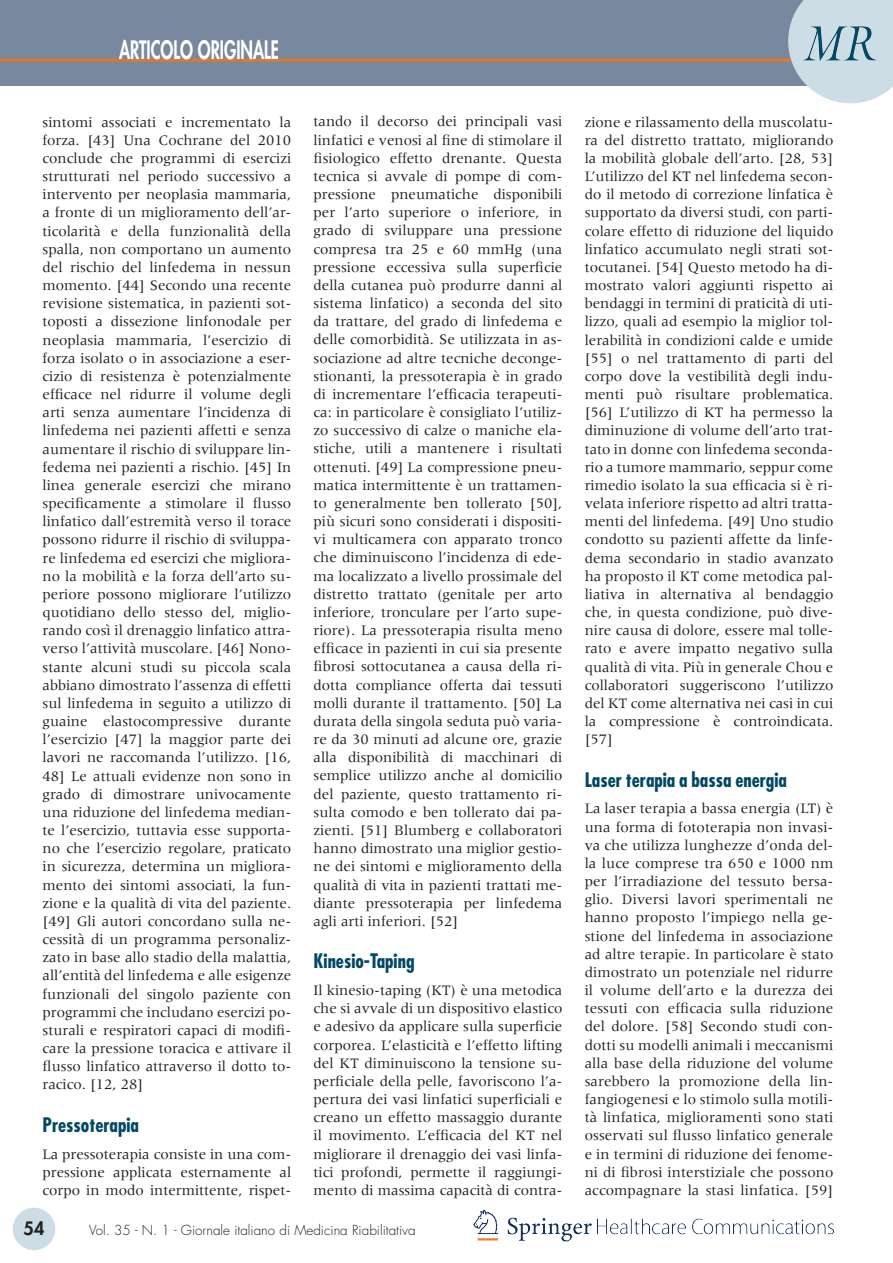
<style>
.page{position:relative;width:893px;height:1263px;background:#fff}
.page>*{position:absolute;margin:0;border:0;box-sizing:border-box;transform-origin:0 0}
.t1{font:800 24.75px "Futura";color:#fff;scale:.67 1}
.t2{font:700 condensed 19.5px "Futura";color:#024865}
.t3{font:800 18px "Futura";color:#231f20}
.t4{font:15px/18.1px "Meridien";color:#231f20;text-align:justify}
.t5{font:300 13.5px "Futura";color:#231f20}
</style>
<div class="page">
<div style="left:0;top:0;width:893px;height:85px;background:#78889e"></div>
<hr style="left:0;top:59px;width:804px;height:3px;background:#e27725">
<svg style="left:788px;top:0;width:105px;height:103px;background:#c1d2dc"></svg>
<img style="left:473px;top:1210px;width:361px;height:32px">
<div style="left:13px;top:1208px;width:42px;height:42px;background:#cddde6;border-radius:50%"></div>
<h1 class="t1" style="left:119px;top:33px;width:240px">ARTICOLO ORIGINALE</h1>
<p class="t4" style="left:43px;top:113px;width:250px">sintomi associati e incrementato la forza. [43] Una Cochrane del 2010 conclude che programmi di esercizi strutturati nel periodo successivo a intervento per neoplasia mammaria, a fronte di un miglioramento dell’ar&shy;ticolarità e della funzionalità della spalla, non comportano un aumento del rischio del linfedema in nessun momento. [44] Secondo una recente revisione sistematica, in pazienti sot&shy;toposti a dissezione linfonodale per neoplasia mammaria, l’esercizio di forza isolato o in associazione a eser&shy;cizio di resistenza è potenzialmente efficace nel ridurre il volume degli arti senza aumentare l’incidenza di linfedema nei pazienti affetti e senza aumentare il rischio di sviluppare lin&shy;fedema nei pazienti a rischio. [45] In linea generale esercizi che mirano specificamente a stimolare il flusso linfatico dall’estremità verso il torace possono ridurre il rischio di sviluppa&shy;re linfedema ed esercizi che migliora&shy;no la mobilità e la forza dell’arto su&shy;periore possono migliorare l’utilizzo quotidiano dello stesso del, miglio&shy;rando così il drenaggio linfatico attra&shy;verso l’attività muscolare. [46] Nono&shy;stante alcuni studi su piccola scala abbiano dimostrato l’assenza di effetti sul linfedema in seguito a utilizzo di guaine elastocompressive durante l’esercizio [47] la maggior parte dei lavori ne raccomanda l’utilizzo. [16, 48] Le attuali evidenze non sono in grado di dimostrare univocamente una riduzione del linfedema median&shy;te l’esercizio, tuttavia esse supporta&shy;no che l’esercizio regolare, praticato in sicurezza, determina un migliora&shy;mento dei sintomi associati, la fun&shy;zione e la qualità di vita del paziente. [49] Gli autori concordano sulla ne&shy;cessità di un programma personaliz&shy;zato in base allo stadio della malattia, all’entità del linfedema e alle esigenze funzionali del singolo paziente con programmi che includano esercizi po&shy;sturali e respiratori capaci di modifi&shy;care la pressione toracica e attivare il flusso linfatico attraverso il dotto to&shy;racico. [12, 28]</p>
<h2 class="t2" style="left:43px;top:1112px;width:98px">Pressoterapia</h2>
<p class="t4" style="left:43px;top:1145px;width:250px">La pressoterapia consiste in una com&shy;pressione applicata esternamente al corpo in modo intermittente, rispet-</p>
<p class="t4" style="left:314px;top:113px;width:250px">tando il decorso dei principali vasi linfatici e venosi al fine di stimolare il fisiologico effetto drenante. Questa tecnica si avvale di pompe di com&shy;pressione pneumatiche disponibili per l’arto superiore o inferiore, in grado di sviluppare una pressione compresa tra 25 e 60 mmHg (una pressione eccessiva sulla superficie della cutanea può produrre danni al sistema linfatico) a seconda del sito da trattare, del grado di linfedema e delle comorbidità. Se utilizzata in as&shy;sociazione ad altre tecniche deconge&shy;stionanti, la pressoterapia è in grado di incrementare l’efficacia terapeuti&shy;ca: in particolare è consigliato l’utiliz&shy;zo successivo di calze o maniche ela&shy;stiche, utili a mantenere i risultati ottenuti. [49] La compressione pneu&shy;matica intermittente è un trattamen&shy;to generalmente ben tollerato [50], più sicuri sono considerati i dispositi&shy;vi multicamera con apparato tronco che diminuiscono l’incidenza di ede&shy;ma localizzato a livello prossimale del distretto trattato (genitale per arto inferiore, tronculare per l’arto supe&shy;riore). La pressoterapia risulta meno efficace in pazienti in cui sia presente fibrosi sottocutanea a causa della ri&shy;dotta compliance offerta dai tessuti molli durante il trattamento. [50] La durata della singola seduta può varia&shy;re da 30 minuti ad alcune ore, grazie alla disponibilità di macchinari di semplice utilizzo anche al domicilio del paziente, questo trattamento ri&shy;sulta comodo e ben tollerato dai pa&shy;zienti. [51] Blumberg e collaboratori hanno dimostrato una miglior gestio&shy;ne dei sintomi e miglioramento della qualità di vita in pazienti trattati me&shy;diante pressoterapia per linfedema agli arti inferiori. [52]</p>
<h2 class="t2" style="left:314px;top:949px;width:102px">Kinesio-Taping</h2>
<p class="t4" style="left:314px;top:981px;width:250px">Il kinesio-taping (KT) è una metodica che si avvale di un dispositivo elastico e adesivo da applicare sulla superficie corporea. L’elasticità e l’effetto lifting del KT diminuiscono la tensione su&shy;perficiale della pelle, favoriscono l’a&shy;pertura dei vasi linfatici superficiali e creano un effetto massaggio durante il movimento. L’efficacia del KT nel migliorare il drenaggio dei vasi linfa&shy;tici profondi, permette il raggiungi&shy;mento di massima capacità di contra-</p>
<p class="t3" style="left:24px;top:1216px;width:22px">54</p>
<p class="t5" style="left:89px;top:1221px;width:328px">Vol. 35 - N. 1 - Giornale italiano di Medicina Riabilitativa</p>
<p class="t4" style="left:585px;top:113px;width:250px">zione e rilassamento della muscolatu&shy;ra del distretto trattato, migliorando la mobilità globale dell’arto. [28, 53] L’utilizzo del KT nel linfedema secon&shy;do il metodo di correzione linfatica è supportato da diversi studi, con parti&shy;colare effetto di riduzione del liquido linfatico accumulato negli strati sot&shy;tocutanei. [54] Questo metodo ha di&shy;mostrato valori aggiunti rispetto ai bendaggi in termini di praticità di uti&shy;lizzo, quali ad esempio la miglior tol&shy;lerabilità in condizioni calde e umide [55] o nel trattamento di parti del corpo dove la vestibilità degli indu&shy;menti può risultare problematica. [56] L’utilizzo di KT ha permesso la diminuzione di volume dell’arto trat&shy;tato in donne con linfedema seconda&shy;rio a tumore mammario, seppur come rimedio isolato la sua efficacia si è ri&shy;velata inferiore rispetto ad altri tratta&shy;menti del linfedema. [49] Uno studio condotto su pazienti affette da linfe&shy;dema secondario in stadio avanzato ha proposto il KT come metodica pal&shy;liativa in alternativa al bendaggio che, in questa condizione, può dive&shy;nire causa di dolore, essere mal tolle&shy;rato e avere impatto negativo sulla qualità di vita. Più in generale Chou e collaboratori suggeriscono l’utilizzo del KT come alternativa nei casi in cui la compressione è controindicata. [57]</p>
<h2 class="t2" style="left:585px;top:767px;width:204px">Laser terapia a bassa energia</h2>
<p class="t4" style="left:585px;top:799px;width:250px">La laser terapia a bassa energia (LT) è una forma di fototerapia non invasi&shy;va che utilizza lunghezze d’onda del&shy;la luce comprese tra 650 e 1000 nm per l’irradiazione del tessuto bersa&shy;glio. Diversi lavori sperimentali ne hanno proposto l’impiego nella ge&shy;stione del linfedema in associazione ad altre terapie. In particolare è stato dimostrato un potenziale nel ridurre il volume dell’arto e la durezza dei tessuti con efficacia sulla riduzione del dolore. [58] Secondo studi con&shy;dotti su modelli animali i meccanismi alla base della riduzione del volume sarebbero la promozione della lin&shy;fangiogenesi e lo stimolo sulla motili&shy;tà linfatica, miglioramenti sono stati osservati sul flusso linfatico generale e in termini di riduzione dei fenome&shy;ni di fibrosi interstiziale che possono accompagnare la stasi linfatica. [59]</p>
</div>
